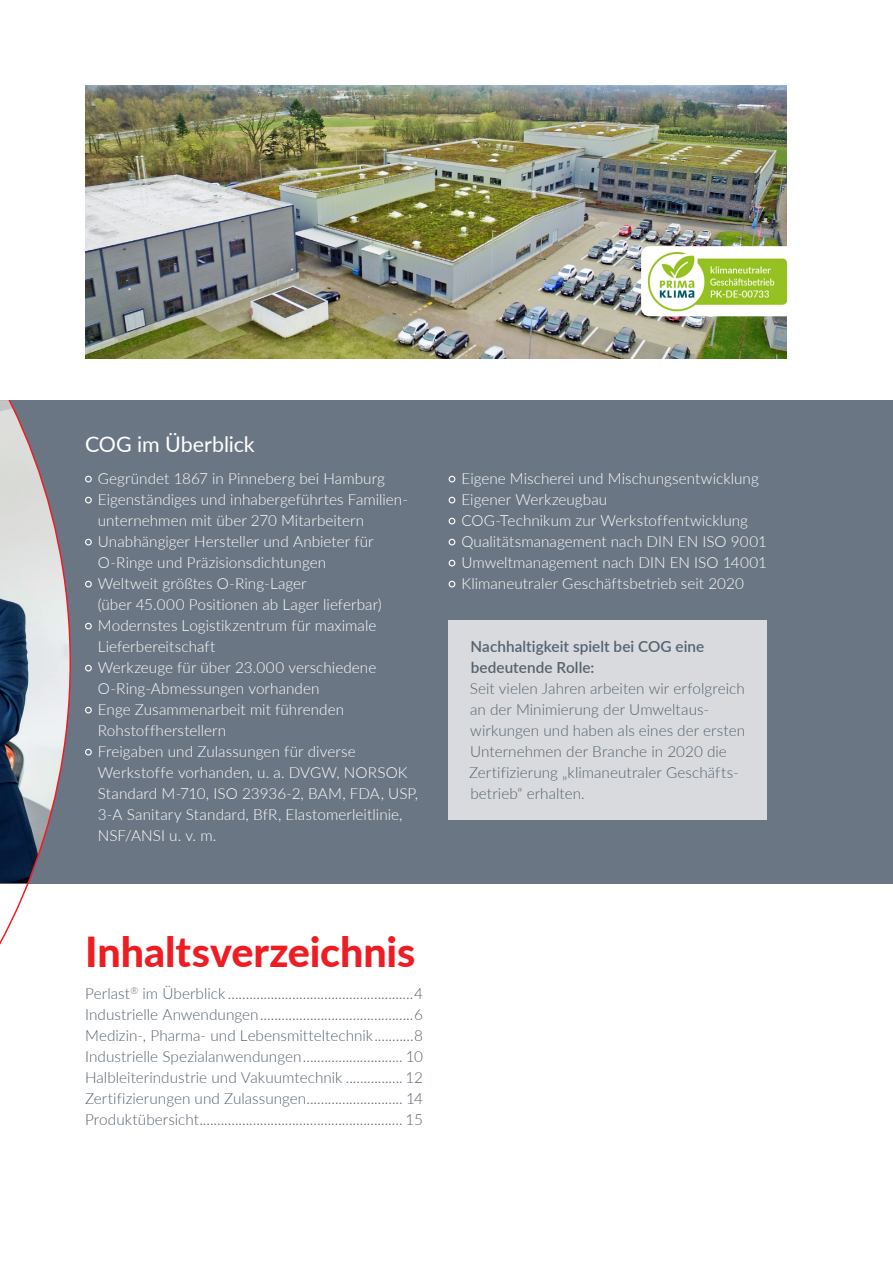
<style>
.page{position:relative;width:893px;height:1263px;background:#fff}
.page>*{position:absolute;margin:0;border:0;box-sizing:border-box;transform-origin:0 0}
.t1{font:800 41.25px "Lato";letter-spacing:-.005em;color:#ee1d23}
.t2{font:21.45px "Lato";letter-spacing:-.005em;color:#fff}
.t3{font:300 15.3px/21px "Lato";color:#fff}
.t4{font:300 15.3px/21px "Lato";color:#55626d;text-align:justify}
.t5{font:600 15.3px/21px "Lato";letter-spacing:.005em;color:#55626d}
</style>
<div class="page">
<div style="left:0;top:400px;width:893px;height:483px;background:#6b7684"></div>
<img style="left:85px;top:85px;width:702px;height:273px">
<svg style="left:641px;top:246px;width:146px;height:70px"></svg>
<img style="left:644px;top:247px;width:144px;height:68px">
<svg style="left:0;top:400px;width:71px;height:545px"></svg>
<div style="left:85px;top:476px;width:7px;height:6px;border:1px solid #fff;border-radius:50%"></div>
<div style="left:85px;top:497px;width:7px;height:6px;border:1px solid #fff;border-radius:50%"></div>
<div style="left:85px;top:539px;width:7px;height:6px;border:1px solid #fff;border-radius:50%"></div>
<div style="left:85px;top:581px;width:7px;height:6px;border:1px solid #fff;border-radius:50%"></div>
<div style="left:85px;top:623px;width:7px;height:6px;border:1px solid #fff;border-radius:50%"></div>
<div style="left:85px;top:665px;width:7px;height:6px;border:1px solid #fff;border-radius:50%"></div>
<div style="left:85px;top:707px;width:7px;height:6px;border:1px solid #fff;border-radius:50%"></div>
<div style="left:85px;top:749px;width:7px;height:6px;border:1px solid #fff;border-radius:50%"></div>
<svg style="left:449px;top:476px;width:6px;height:6px"></svg>
<svg style="left:449px;top:497px;width:6px;height:6px"></svg>
<svg style="left:449px;top:518px;width:6px;height:6px"></svg>
<svg style="left:449px;top:539px;width:6px;height:6px"></svg>
<svg style="left:449px;top:560px;width:6px;height:6px"></svg>
<svg style="left:449px;top:581px;width:6px;height:6px"></svg>
<div style="left:449px;top:621px;width:318px;height:199px;background:#d8dade"></div>
<h2 class="t2" style="left:85px;top:429px;width:171px">COG im Überblick</h2>
<p class="t3" style="left:98px;top:467px;width:322px">Gegründet 1867 in Pinneberg bei Hamburg Eigenständiges und inhabergeführtes Familien&shy;unternehmen mit über 270 Mitarbeitern Unabhängiger Hersteller und Anbieter für O-Ringe und Präzisionsdichtungen<br>Weltweit größtes O-Ring-Lager<br>(über 45.000 Positionen ab Lager lieferbar)<br>Modernstes Logistikzentrum für maximale Lieferbereitschaft<br>Werkzeuge für über 23.000 verschiedene O-Ring-Abmessungen vorhanden<br>Enge Zusammenarbeit mit führenden Rohstoffherstellern<br>Freigaben und Zulassungen für diverse Werkstoffe vorhanden, u. a. DVGW, NORSOK Standard M-710, ISO 23936-2, BAM, FDA, USP, 3-A Sanitary Standard, BfR, Elastomerleitlinie, NSF/ANSI u. v. m.</p>
<p class="t3" style="left:461px;top:467px;width:307px">Eigene Mischerei und Mischungsentwicklung Eigener Werkzeugbau<br>COG-Technikum zur Werkstoffentwicklung Qualitätsmanagement nach DIN EN ISO 9001<br>Umweltmanagement nach DIN EN ISO 14001<br>Klimaneutraler Geschäftsbetrieb seit 2020</p>
<p class="t5" style="left:470px;top:635px;width:235px">Nachhaltigkeit spielt bei COG eine bedeutende Rolle:</p>
<p class="t4" style="left:469px;top:677px;width:278px;text-align:left">Seit vielen Jahren arbeiten wir erfolgreich an der Minimierung der Umweltaus&shy;wirkungen und haben als eines der ersten Unternehmen der Branche in 2020 die Zertifizierung „klimaneutraler Geschäfts&shy;betrieb“ erhalten.</p>
<h1 class="t1" style="left:85px;top:921px;width:332px">Inhaltsverzeichnis</h1>
<p class="t4" style="left:85px;top:982px;width:340px">Perlast<sup>®</sup> im Überblick ....................................................4<br>Industrielle Anwendungen...........................................6<br>Medizin-, Pharma- und Lebensmitteltechnik...........8<br>Industrielle Spezialanwendungen............................ 10<br>Halbleiterindustrie und Vakuumtechnik ................ 12<br>Zertifizierungen und Zulassungen........................... 14<br>Produktübersicht......................................................... 15</p>
</div>
